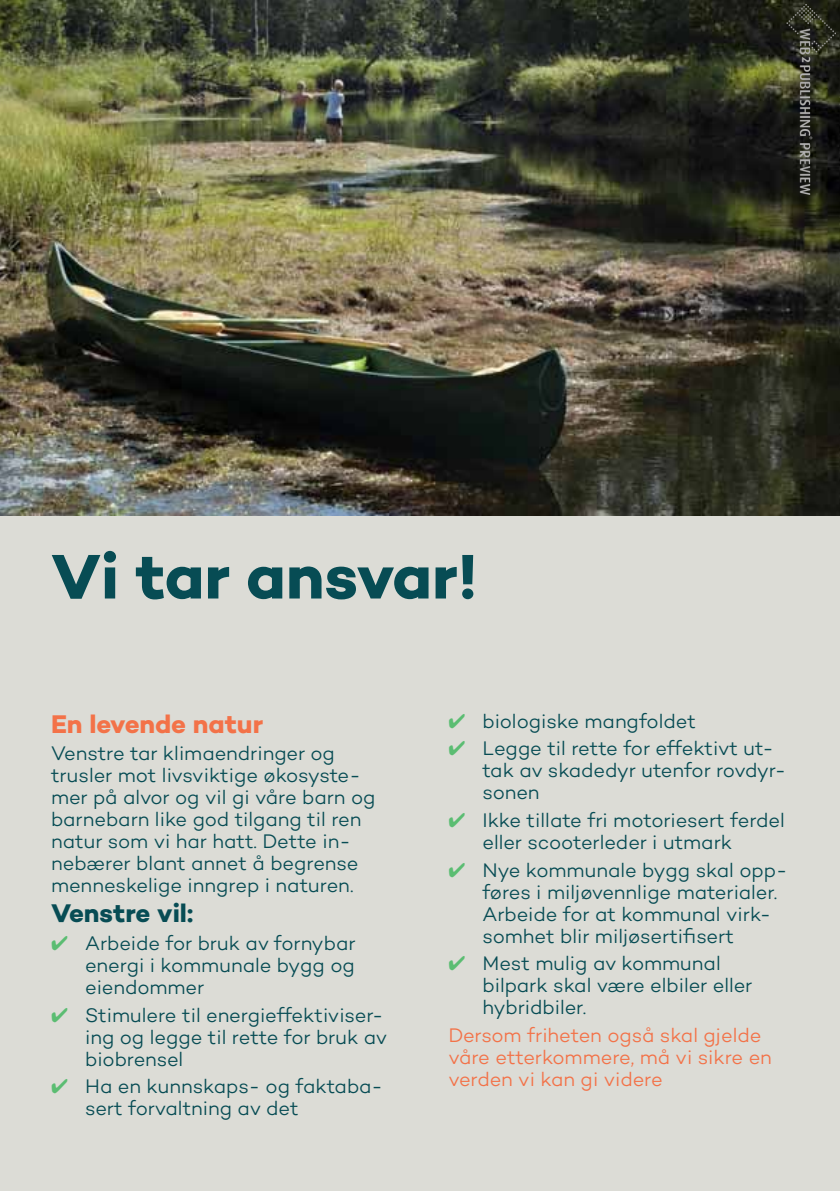
<style>
.page{position:relative;width:840px;height:1191px;background:#fff}
.page>*{position:absolute;margin:0;border:0;box-sizing:border-box;transform-origin:0 0}
.t1{font:700 64px "Campton";color:#074c54}
.t2{font:700 26px "Campton";letter-spacing:-.005em;color:#f37248}
.t3{font:700 26px "Campton";color:#074c54}
.t4{font:300 20px/22px "Campton";letter-spacing:-.005em;color:#074c54}
.t5{font:300 20px/22px "Campton";letter-spacing:-.005em;color:#f37248}
.s1{color:#5bbd72}
</style>
<div class="page">
<div style="left:0;top:0;width:839px;height:1191px;background:#dcdcd6"></div>
<img style="left:0;top:0;width:839px;height:515px">
<img style="left:785px;top:4px;width:50px;height:190px">
<h1 class="t1" style="left:51px;top:536px;width:427px">Vi tar ansvar!</h1>
<h2 class="t2" style="left:51px;top:707px;width:214px">En levende natur</h2>
<p class="t4" style="left:51px;top:742px;width:326px">Venstre tar klimaendringer og trusler mot livsviktige økosyste&shy;mer på alvor og vil gi våre barn og barnebarn like god tilgang til ren natur som vi har hatt. Dette in&shy;nebærer blant annet å begrense menneskelige inngrep i naturen.</p>
<h2 class="t3" style="left:51px;top:897px;width:143px">Venstre vil:</h2>
<p class="t4" style="left:85px;top:932px;width:272px;text-align:justify;text-indent:-34px"><span class="s1">✔</span> Arbeide for bruk av fornybar energi i kommunale bygg og eiendommer</p>
<p class="t4" style="left:85px;top:1003px;width:303px;text-indent:-34px"><span class="s1">✔</span> Stimulere til energieffektiviser&shy;ing og legge til rette for bruk av biobrensel</p>
<p class="t4" style="left:85px;top:1075px;width:299px;text-indent:-34px"><span class="s1">✔</span> Ha en kunnskaps- og faktaba&shy;sert forvaltning av det</p>
<p class="t4" style="left:448px;top:709px;width:249px"><span class="s1">✔</span> biologiske mangfoldet</p>
<p class="t4" style="left:482px;top:737px;width:305px;text-indent:-34px"><span class="s1">✔</span> Legge til rette for effektivt ut&shy;tak av skadedyr utenfor rovdyr&shy;sonen</p>
<p class="t4" style="left:482px;top:809px;width:304px;text-indent:-34px"><span class="s1">✔</span> Ikke tillate fri motoriesert ferdel eller scooterleder i utmark</p>
<p class="t4" style="left:482px;top:858px;width:306px;text-indent:-34px"><span class="s1">✔</span> Nye kommunale bygg skal opp&shy;føres i miljøvennlige materialer.<br>Arbeide for at kommunal virk&shy;somhet blir miljøsertifisert</p>
<p class="t4" style="left:482px;top:952px;width:271px;text-indent:-34px"><span class="s1">✔</span> Mest mulig av kommunal bilpark skal være elbiler eller hybridbiler.</p>
<p class="t5" style="left:448px;top:1024px;width:325px">Dersom friheten også skal gjelde våre etterkommere, må vi sikre en verden vi kan gi videre</p>
</div>
